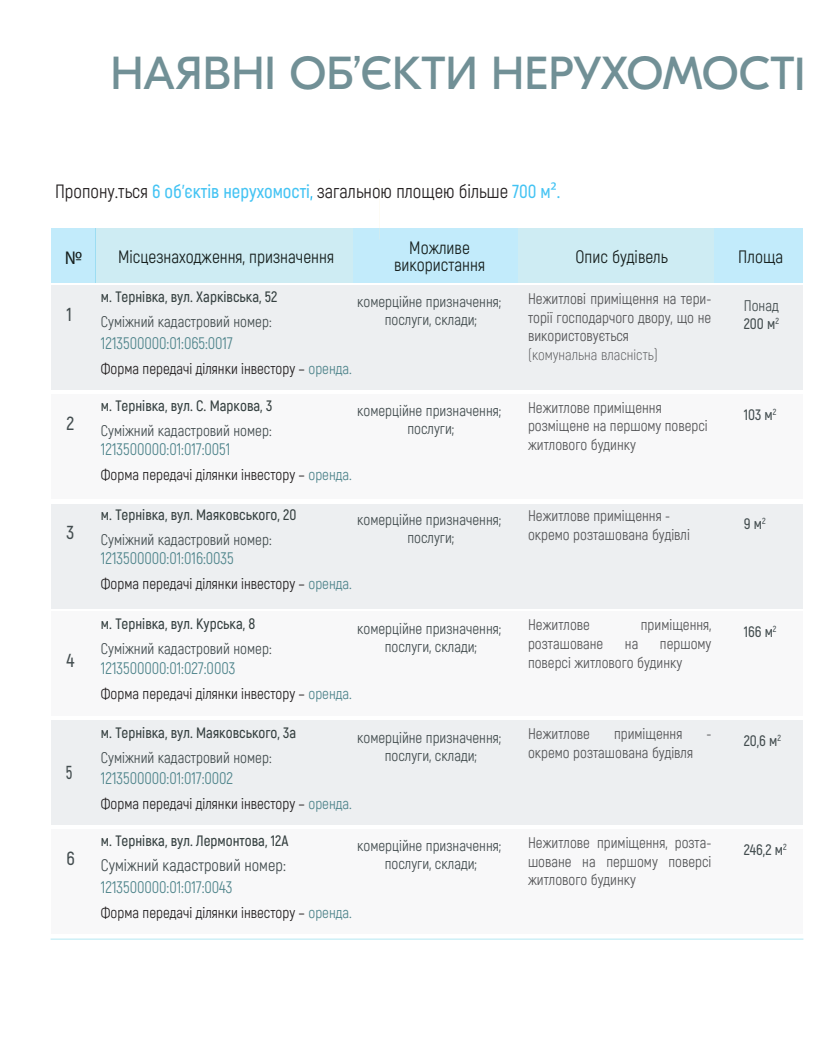
<style>
.page{position:relative;width:839px;height:1049px;background:#fff}
.page>*{position:absolute;margin:0;border:0;box-sizing:border-box;transform-origin:0 0}
.t1{font:46.25px "GT Eesti Pro Display";color:#719096}
.t2{font:19.12px "Myriad Pro";color:#161f1d}
.t3{font:18.75px "Akrobat";color:#231f20}
.t4{font:600 18.75px "Akrobat";color:#434d4f}
.t5{font:600 18.75px "Akrobat";color:#434d4f;scale:.84 1}
.t6{font:17.5px/17.5px "Akrobat";color:#161f1d;text-align:center}
.t7{font:16.25px "Akrobat";color:#50858c}
.t8{font:16.25px "Akrobat";color:#434d4f}
.t9{font:15px/18.8px "Akrobat";color:#545557}
.t10{font:15px/18px "Akrobat";color:#434d4f;text-align:center}
.t11{font:15px "Akrobat";color:#231f20}
.t12{font:600 15px "Akrobat";color:#354040}
.t13{font:300 15px "Akrobat";color:#545557}
.t14{font:600 15px "Akrobat";color:#434d4f}
.t15{font:600 8.75px "Akrobat";color:#434d4f}
.s1{font-weight:600;color:rgb(0 174 239/.74)}
.s2{color:#00aeef}
.s3{font-family:"Myriad Pro";color:rgb(0 174 239/.74)}
.s4{color:#50858c}
.s5{font-weight:600}
</style>
<div class="page">
<div style="left:96px;top:228px;width:257px;height:55px;background:#ceecf3"></div>
<div style="left:353px;top:228px;width:165px;height:55px;background:#c2ebfb"></div>
<div style="left:714px;top:228px;width:89px;height:55px;background:#c2ebfb"></div>
<div style="left:51px;top:229px;width:45px;height:54px;background:#c2ebfb"></div>
<div style="left:518px;top:229px;width:196px;height:54px;background:#ceecf3"></div>
<div style="left:51px;top:285px;width:752px;height:104px;background:#edeff1"></div>
<div style="left:51px;top:394px;width:752px;height:104px;background:#f8f8f9"></div>
<div style="left:51px;top:504px;width:752px;height:104px;background:#edeff1"></div>
<div style="left:51px;top:611px;width:752px;height:105px;background:#f8f8f9"></div>
<div style="left:51px;top:720px;width:752px;height:104px;background:#edeff1"></div>
<div style="left:51px;top:829px;width:752px;height:104px;background:#f8f8f9"></div>
<hr style="left:51px;top:938px;width:752px;height:2px;background:#00b4d9">
<h1 class="t1" style="left:110px;top:48px;width:697px">НАЯВНІ ОБ’ЄКТИ НЕРУХОМОСТІ</h1>
<p class="t3" style="left:55px;top:180px;width:507px">Пропону.ться <span class="s1">6 об’єктів нерухомості</span><span class="s2">,</span> загальною площею більше <span class="s1">700 м</span><span class="s3">²</span><span class="s1">.</span></p>
<p class="t6" style="left:118px;top:248px;width:217px">Місцезнаходження, призначення</p>
<p class="t6" style="left:394px;top:239px;width:92px">Можливе використання</p>
<p class="t2" style="left:65px;top:245px;width:19px">№</p>
<p class="t6" style="left:575px;top:248px;width:94px">Опис будівель</p>
<p class="t6" style="left:738px;top:248px;width:46px">Площа</p>
<p class="t12" style="left:101px;top:288px;width:178px">м. Тернівка, вул. Харківська, 52</p>
<p class="t10" style="left:101px;top:313px;width:172px">Суміжний кадастровий номер:</p>
<p class="t7" style="left:101px;top:333px;width:133px">1213500000:01:065:0017</p>
<p class="t11" style="left:101px;top:359px;width:252px">Форма передачі ділянки інвестору – <span class="s4">оренда.</span></p>
<p class="t9" style="left:528px;top:289px;width:185px;text-align:justify">Нежитлові приміщення на тери&shy;торії господарчого двору, що не використовується</p>
<p class="t13" style="left:528px;top:346px;width:131px">(комунальна власність)</p>
<p class="t4" style="left:66px;top:303px;width:7px">1</p>
<p class="t10" style="left:357px;top:293px;width:146px">комерційне призначення; послуги, склади;</p>
<p class="t10" style="left:744px;top:297px;width:37px;text-align:left">Понад<br><span class="s5">200 м</span><sup>2</sup></p>
<p class="t12" style="left:101px;top:397px;width:173px">м. Тернівка, вул. С. Маркова, 3</p>
<p class="t10" style="left:101px;top:422px;width:172px">Суміжний кадастровий номер:</p>
<p class="t7" style="left:101px;top:439px;width:131px">1213500000:01:017:0051</p>
<p class="t11" style="left:101px;top:466px;width:252px">Форма передачі ділянки інвестору – <span class="s4">оренда.</span></p>
<p class="t9" style="left:528px;top:398px;width:135px">Нежитлове приміщення</p>
<p class="t15" style="left:773px;top:406px;width:5px">2</p>
<p class="t9" style="left:528px;top:417px;width:181px">розміщене на першому поверсі житлового будинку</p>
<p class="t4" style="left:66px;top:412px;width:9px">2</p>
<p class="t10" style="left:357px;top:402px;width:146px">комерційне призначення; послуги;</p>
<p class="t14" style="left:744px;top:405px;width:31px">103 м</p>
<p class="t12" style="left:101px;top:505px;width:197px">м. Тернівка, вул. Маяковського, 20</p>
<p class="t10" style="left:101px;top:531px;width:172px">Суміжний кадастровий номер:</p>
<p class="t7" style="left:101px;top:548px;width:134px">1213500000:01:016:0035</p>
<p class="t11" style="left:101px;top:574px;width:252px">Форма передачі ділянки інвестору – <span class="s4">оренда.</span></p>
<p class="t9" style="left:528px;top:507px;width:144px">Нежитлове приміщення -</p>
<p class="t15" style="left:762px;top:515px;width:5px">2</p>
<p class="t9" style="left:528px;top:525px;width:163px">окремо розташована будівлі</p>
<p class="t4" style="left:66px;top:521px;width:9px">3</p>
<p class="t10" style="left:357px;top:511px;width:146px">комерційне призначення; послуги;</p>
<p class="t14" style="left:744px;top:514px;width:20px">9 м</p>
<p class="t4" style="left:66px;top:648px;width:9px">4</p>
<p class="t5" style="left:66px;top:761px;width:9px">5</p>
<p class="t12" style="left:101px;top:614px;width:156px">м. Тернівка, вул. Курська, 8</p>
<p class="t10" style="left:101px;top:639px;width:172px">Суміжний кадастровий номер:</p>
<p class="t7" style="left:101px;top:658px;width:136px">1213500000:01:027:0003</p>
<p class="t11" style="left:101px;top:684px;width:252px">Форма передачі ділянки інвестору – <span class="s4">оренда.</span></p>
<p class="t9" style="left:528px;top:616px;width:63px">Нежитлове</p>
<p class="t9" style="left:641px;top:616px;width:72px">приміщення,</p>
<p class="t15" style="left:773px;top:624px;width:5px">2</p>
<p class="t9" style="left:528px;top:634px;width:77px">розташоване</p>
<p class="t9" style="left:625px;top:634px;width:15px">на</p>
<p class="t10" style="left:357px;top:619px;width:146px">комерційне призначення; послуги, склади;</p>
<p class="t14" style="left:744px;top:623px;width:31px">166 м</p>
<p class="t9" style="left:528px;top:634px;width:185px;text-indent:132px">першому поверсі житлового будинку</p>
<p class="t12" style="left:101px;top:723px;width:197px">м. Тернівка, вул. Маяковського, 3а</p>
<p class="t10" style="left:101px;top:748px;width:172px">Суміжний кадастровий номер:</p>
<p class="t7" style="left:101px;top:768px;width:134px">1213500000:01:017:0002</p>
<p class="t11" style="left:101px;top:794px;width:252px">Форма передачі ділянки інвестору – <span class="s4">оренда.</span></p>
<p class="t9" style="left:528px;top:724px;width:63px">Нежитлове</p>
<p class="t9" style="left:614px;top:724px;width:70px">приміщення</p>
<p class="t9" style="left:706px;top:724px;width:6px">-</p>
<p class="t15" style="left:777px;top:733px;width:5px">2</p>
<p class="t9" style="left:528px;top:743px;width:167px">окремо розташована будівля</p>
<p class="t10" style="left:357px;top:728px;width:146px">комерційне призначення; послуги, склади;</p>
<p class="t14" style="left:744px;top:732px;width:35px">20,6 м</p>
<p class="t12" style="left:101px;top:832px;width:189px">м. Тернівка, вул. Лермонтова, 12А</p>
<p class="t8" style="left:101px;top:856px;width:186px">Суміжний кадастровий номер:</p>
<p class="t7" style="left:101px;top:877px;width:133px">1213500000:01:017:0043</p>
<p class="t11" style="left:101px;top:903px;width:252px">Форма передачі ділянки інвестору – <span class="s4">оренда.</span></p>
<p class="t9" style="left:528px;top:833px;width:185px">Нежитлове приміщення, розта-</p>
<p class="t15" style="left:783px;top:841px;width:5px">2</p>
<p class="t9" style="left:528px;top:852px;width:185px">шоване на першому поверсі житлового будинку</p>
<p class="t4" style="left:66px;top:847px;width:10px">6</p>
<p class="t10" style="left:357px;top:837px;width:146px">комерційне призначення; послуги, склади;</p>
<p class="t14" style="left:744px;top:840px;width:41px">246,2 м</p>
</div>
